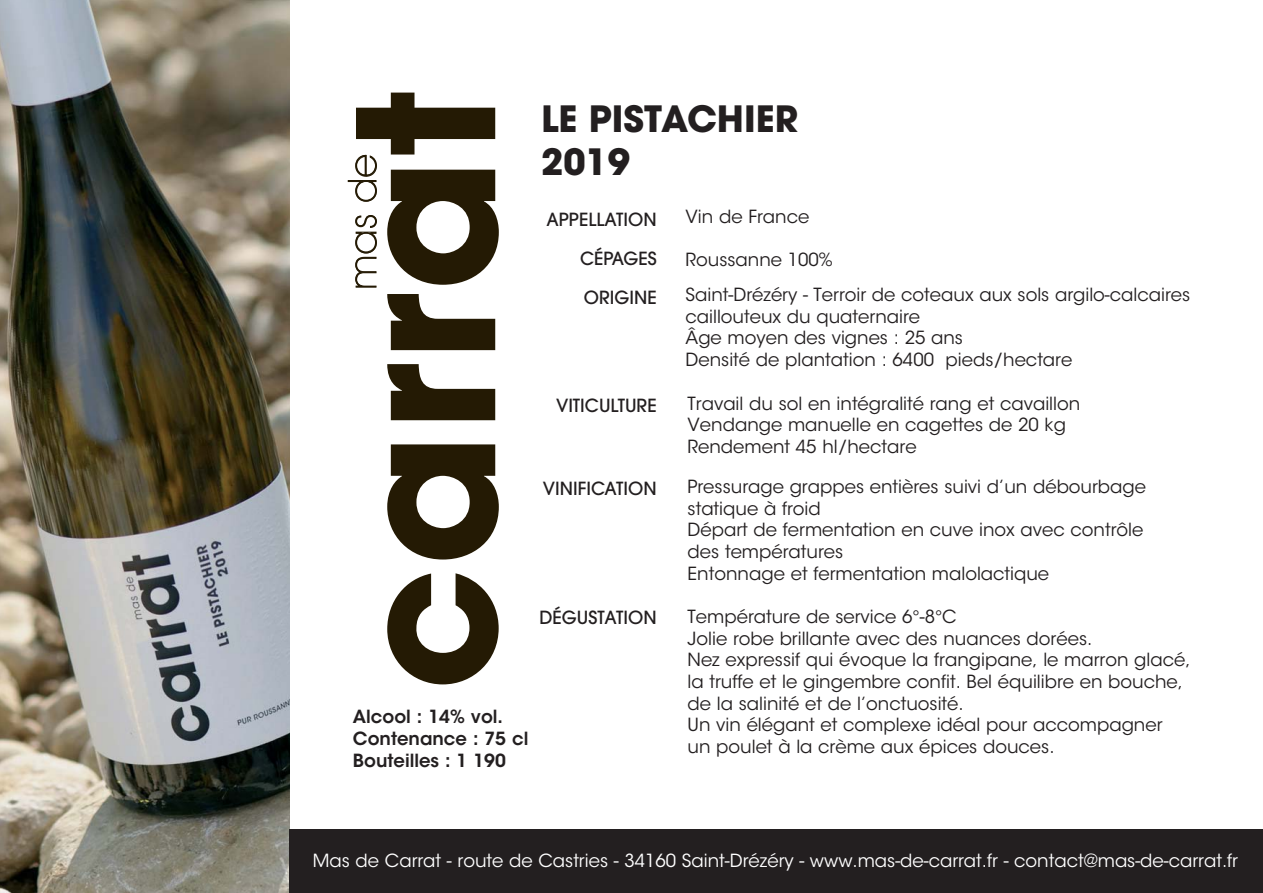
<style>
.page{position:relative;width:1263px;height:893px;background:#fff}
.page>*{position:absolute;margin:0;border:0;box-sizing:border-box;transform-origin:0 0}
.t1{font:200 37.5px "Avant Garde";color:#241a04}
.t2{font:700 36px/43.2px "Avant Garde";color:#231f20}
.t3{font:18px/21.6px "ITC Avant Garde Std";color:#231f20}
.t4{font:18px "ITC Avant Garde Std";color:#fff}
.t5{font:500 18px/39px "Avant Garde";color:#231f20;text-align:justify}
.t6{font:600 18px/21.9px "ITC Avant Garde Std";color:#231f20}
</style>
<div class="page">
<svg style="left:387px;top:573px;width:112px;height:111px"></svg>
<svg style="left:387px;top:444px;width:112px;height:115px"></svg>
<svg style="left:387px;top:364px;width:108px;height:56px"></svg>
<svg style="left:387px;top:294px;width:108px;height:56px"></svg>
<svg style="left:387px;top:170px;width:112px;height:115px"></svg>
<svg style="left:356px;top:93px;width:139px;height:62px"></svg>
<img style="left:0;top:0;width:289px;height:893px">
<div style="left:289px;top:829px;width:974px;height:64px;background:#231f20"></div>
<h1 class="t1" style="left:341px;top:290px;width:137px;rotate:-90deg">mas de</h1>
<p class="t6" style="left:353px;top:706px;width:177px">Alcool : 14% vol.<br>Contenance : 75 cl<br>Bouteilles : 1 190</p>
<h2 class="t2" style="left:541px;top:100px;width:259px">LE PISTACHIER<br>2019</h2>
<p class="t5" style="left:580px;top:202px;width:78px;text-indent:-34px">APPELLATION CÉPAGES ORIGINE</p>
<p class="t3" style="left:685px;top:208px;width:125px">Vin de France</p>
<p class="t3" style="left:685px;top:250px;width:149px">Roussanne 100%</p>
<p class="t3" style="left:685px;top:286px;width:506px">Saint-Drézéry - Terroir de coteaux aux sols argilo-calcaires caillouteux du quaternaire<br>Âge moyen des vignes : 25 ans<br>Densité de plantation : 6400 pieds/hectare</p>
<p class="t5" style="left:556px;top:388px;width:102px">VITICULTURE</p>
<p class="t5" style="left:543px;top:470px;width:115px">VINIFICATION</p>
<p class="t5" style="left:539px;top:599px;width:119px">DÉGUSTATION</p>
<p class="t3" style="left:688px;top:394px;width:394px">Travail du sol en intégralité rang et cavaillon<br>Vendange manuelle en cagettes de 20 kg<br>Rendement 45 hl/hectare</p>
<p class="t3" style="left:688px;top:478px;width:460px">Pressurage grappes entières suivi d’un débourbage statique à froid<br>Départ de fermentation en cuve inox avec contrôle des températures<br>Entonnage et fermentation malolactique</p>
<p class="t3" style="left:688px;top:608px;width:504px">Température de service 6°-8°C<br>Jolie robe brillante avec des nuances dorées.<br>Nez expressif qui évoque la frangipane, le marron glacé, la truffe et le gingembre confit. Bel équilibre en bouche, de la salinité et de l’onctuosité.<br>Un vin élégant et complexe idéal pour accompagner<br>un poulet à la crème aux épices douces.</p>
<p class="t4" style="left:313px;top:854px;width:927px">Mas de Carrat - route de Castries - 34160 Saint-Drézéry - www.mas-de-carrat.fr - contact@mas-de-carrat.fr</p>
</div>
